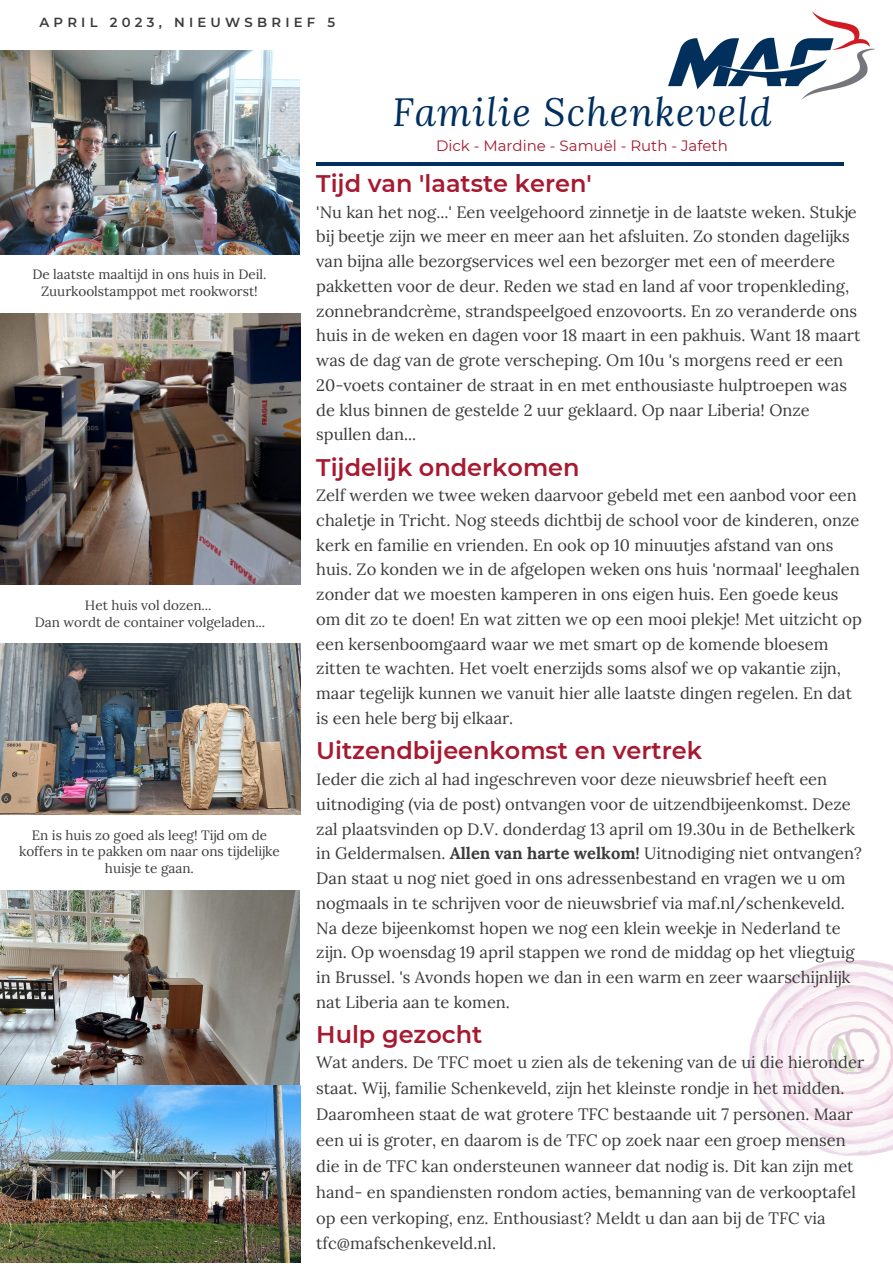
<style>
.page{position:relative;width:893px;height:1264px;background:#fff}
.page>*{position:absolute;margin:0;border:0;box-sizing:border-box;transform-origin:0 0}
.t1{font:italic 39px "Lora";letter-spacing:.03em;color:#002f5f}
.t2{font:600 24px "Montserrat";color:#a71930}
.t3{font:16.5px/24.8px "Lora";color:#3b3b3b}
.t4{font:15px "Montserrat";color:#a71930}
.t5{font:13.5px/16.8px "Lora";color:#3b3b3b;text-align:center}
.t6{font:600 13.2px "Montserrat";letter-spacing:.32em;color:#3b3b3b}
.s1{font-weight:700}
</style>
<div class="page">
<img style="left:0;top:50px;width:299px;height:205px">
<img style="left:0;top:890px;width:300px;height:195px">
<img style="left:0;top:313px;width:300px;height:271px">
<hr style="left:316px;top:162px;width:527px;height:4px;background:#002f5f">
<img style="left:668px;top:12px;width:206px;height:87px">
<img style="left:0;top:643px;width:300px;height:171px">
<img style="left:0;top:1085px;width:300px;height:177px">
<img style="left:749px;top:960px;width:143px;height:195px">
<p class="t6" style="left:39px;top:14px;width:297px">APRIL 2023, NIEUWSBRIEF 5</p>
<p class="t5" style="left:32px;top:266px;width:236px">De laatste maaltijd in ons huis in Deil.<br>Zuurkoolstamppot met rookworst!</p>
<p class="t5" style="left:35px;top:596px;width:232px">Het huis vol dozen...<br>Dan wordt de container volgeladen...</p>
<p class="t5" style="left:19px;top:826px;width:262px">En is huis zo goed als leeg! Tijd om de koffers in te pakken om naar ons tijdelijke huisje te gaan.</p>
<h1 class="t1" style="left:392px;top:86px;width:380px">Familie Schenkeveld</h1>
<p class="t4" style="left:436px;top:136px;width:293px">Dick - Mardine - Samuël - Ruth - Jafeth</p>
<h2 class="t2" style="left:316px;top:169px;width:277px">Tijd van 'laatste keren'</h2>
<p class="t3" style="left:316px;top:199px;width:545px">'Nu kan het nog...' Een veelgehoord zinnetje in de laatste weken. Stukje bij beetje zijn we meer en meer aan het afsluiten. Zo stonden dagelijks van bijna alle bezorgservices wel een bezorger met een of meerdere pakketten voor de deur. Reden we stad en land af voor tropenkleding, zonnebrandcrème, strandspeelgoed enzovoorts. En zo veranderde ons huis in de weken en dagen voor 18 maart in een pakhuis. Want 18 maart was de dag van de grote verscheping. Om 10u 's morgens reed er een 20-voets container de straat in en met enthousiaste hulptroepen was de klus binnen de gestelde 2 uur geklaard. Op naar Liberia! Onze spullen dan...</p>
<h2 class="t2" style="left:316px;top:452px;width:265px">Tijdelijk onderkomen</h2>
<p class="t3" style="left:316px;top:482px;width:547px">Zelf werden we twee weken daarvoor gebeld met een aanbod voor een chaletje in Tricht. Nog steeds dichtbij de school voor de kinderen, onze kerk en familie en vrienden. En ook op 10 minuutjes afstand van ons huis. Zo konden we in de afgelopen weken ons huis 'normaal' leeghalen zonder dat we moesten kamperen in ons eigen huis. Een goede keus om dit zo te doen! En wat zitten we op een mooi plekje! Met uitzicht op een kersenboomgaard waar we met smart op de komende bloesem zitten te wachten. Het voelt enerzijds soms alsof we op vakantie zijn, maar tegelijk kunnen we vanuit hier alle laatste dingen regelen. En dat is een hele berg bij elkaar.</p>
<h2 class="t2" style="left:316px;top:735px;width:387px">Uitzendbijeenkomst en vertrek</h2>
<p class="t3" style="left:316px;top:766px;width:547px">Ieder die zich al had ingeschreven voor deze nieuwsbrief heeft een uitnodiging (via de post) ontvangen voor de uitzendbijeenkomst. Deze zal plaatsvinden op D.V. donderdag 13 april om 19.30u in de Bethelkerk in Geldermalsen. <span class="s1">Allen van harte welkom!</span> Uitnodiging niet ontvangen?<br>Dan staat u nog niet goed in ons adressenbestand en vragen we u om nogmaals in te schrijven voor de nieuwsbrief via maf.nl/schenkeveld.<br>Na deze bijeenkomst hopen we nog een klein weekje in Nederland te zijn. Op woensdag 19 april stappen we rond de middag op het vliegtuig in Brussel. 's Avonds hopen we dan in een warm en zeer waarschijnlijk nat Liberia aan te komen.</p>
<h2 class="t2" style="left:316px;top:1019px;width:168px">Hulp gezocht</h2>
<p class="t3" style="left:316px;top:1049px;width:549px;line-height:25.8px">Wat anders. De TFC moet u zien als de tekening van de ui die hieronder staat. Wij, familie Schenkeveld, zijn het kleinste rondje in het midden.<br>Daaromheen staat de wat grotere TFC bestaande uit 7 personen. Maar een ui is groter, en daarom is de TFC op zoek naar een groep mensen die in de TFC kan ondersteunen wanneer dat nodig is. Dit kan zijn met hand- en spandiensten rondom acties, bemanning van de verkooptafel op een verkoping, enz. Enthousiast? Meldt u dan aan bij de TFC via tfc@mafschenkeveld.nl.</p>
</div>
